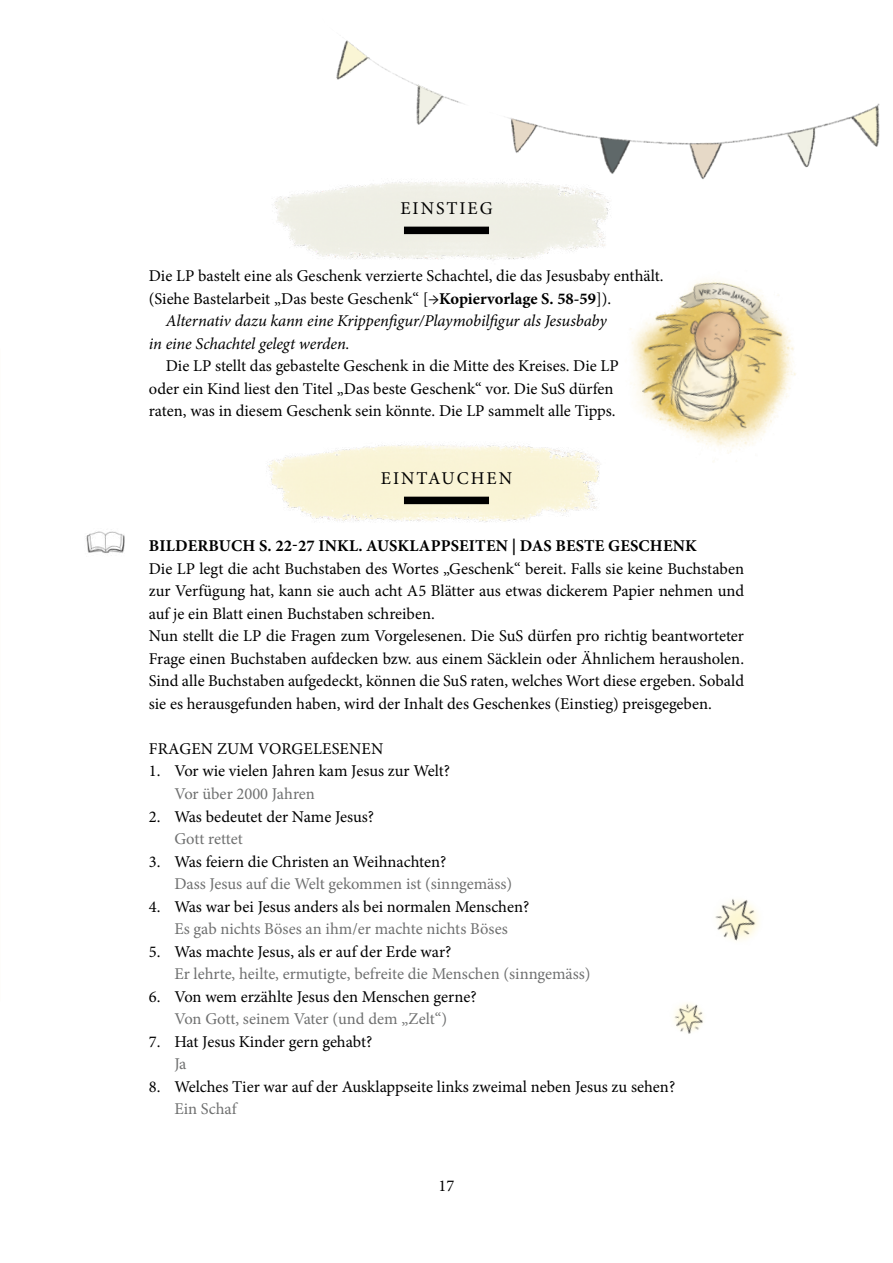
<style>
.page{position:relative;width:893px;height:1263px;background:#fff}
.page>*{position:absolute;margin:0;border:0;box-sizing:border-box;transform-origin:0 0}
.t1{font:18px "Minion Pro";letter-spacing:.11em;color:#000}
.t2{font:16.5px/22.5px "Minion Pro";color:#000}
.t3{font:16.5px "Minion Pro";color:#6f7070}
.t4{font:italic 16.5px "Minion Pro";letter-spacing:-.01em;color:#000}
.t5{font:700 16.5px "Minion Pro";letter-spacing:.01em;color:#000}
.s1{font-weight:700}
</style>
<div class="page">
<img style="left:275px;top:205px;width:334px;height:56px">
<img style="left:266px;top:444px;width:334px;height:78px">
<img style="left:274px;top:40px;width:606px;height:165px">
<img style="left:600px;top:242px;width:196px;height:220px">
<img style="left:715px;top:899px;width:44px;height:42px">
<img style="left:674px;top:1003px;width:29px;height:31px">
<img style="left:86px;top:531px;width:39px;height:22px">
<div style="left:404px;top:227px;width:85px;height:7px;background:#000"></div>
<div style="left:404px;top:497px;width:85px;height:7px;background:#000"></div>
<p class="t1" style="left:400px;top:196px;width:94px">EINSTIEG</p>
<p class="t2" style="left:149px;top:265px;width:516px">Die LP bastelt eine als Geschenk verzierte Schachtel, die das Jesusbaby enthält.</p>
<p class="t2" style="left:149px;top:287px;width:464px">(Siehe Bastelarbeit „Das beste Geschenk“ [<span class="s1">→Kopiervorlage S. 58-59</span>]).</p>
<p class="t4" style="left:166px;top:310px;width:442px">Alternativ dazu kann eine Krippenfigur/Playmobilfigur als Jesusbaby</p>
<p class="t4" style="left:149px;top:332px;width:203px">in eine Schachtel gelegt werden.</p>
<p class="t2" style="left:149px;top:355px;width:471px;text-indent:17px">Die LP stellt das gebastelte Geschenk in die Mitte des Kreises. Die LP oder ein Kind liest den Titel „Das beste Geschenk“ vor. Die SuS dürfen raten, was in diesem Geschenk sein könnte. Die LP sammelt alle Tipps.</p>
<p class="t1" style="left:381px;top:466px;width:133px">EINTAUCHEN</p>
<p class="t5" style="left:149px;top:534px;width:549px">BILDERBUCH S. 22-27 INKL. AUSKLAPPSEITEN | DAS BESTE GESCHENK</p>
<p class="t2" style="left:149px;top:557px;width:597px">Die LP legt die acht Buchstaben des Wortes „Geschenk“ bereit. Falls sie keine Buchstaben zur Verfügung hat, kann sie auch acht A5 Blätter aus etwas dickerem Papier nehmen und auf je ein Blatt einen Buchstaben schreiben.<br>Nun stellt die LP die Fragen zum Vorgelesenen. Die SuS dürfen pro richtig beantworteter Frage einen Buchstaben aufdecken bzw. aus einem Säcklein oder Ähnlichem herausholen.<br>Sind alle Buchstaben aufgedeckt, können die SuS raten, welches Wort diese ergeben. Sobald sie es herausgefunden haben, wird der Inhalt des Geschenkes (Einstieg) preisgegeben.</p>
<p class="t2" style="left:149px;top:737px;width:236px">FRAGEN ZUM VORGELESENEN</p>
<p class="t2" style="left:149px;top:760px;width:303px">1. Vor wie vielen Jahren kam Jesus zur Welt?</p>
<p class="t3" style="left:174px;top:783px;width:142px">Vor über 2000 Jahren</p>
<p class="t2" style="left:149px;top:805px;width:227px">2. Was bedeutet der Name Jesus?</p>
<p class="t3" style="left:174px;top:828px;width:70px">Gott rettet</p>
<p class="t2" style="left:149px;top:850px;width:299px">3. Was feiern die Christen an Weihnachten?</p>
<p class="t3" style="left:174px;top:873px;width:339px">Dass Jesus auf die Welt gekommen ist (sinngemäss)</p>
<p class="t2" style="left:149px;top:895px;width:382px">4. Was war bei Jesus anders als bei normalen Menschen?</p>
<p class="t3" style="left:174px;top:918px;width:335px">Es gab nichts Böses an ihm/er machte nichts Böses</p>
<p class="t2" style="left:149px;top:940px;width:304px">5. Was machte Jesus, als er auf der Erde war?</p>
<p class="t3" style="left:174px;top:963px;width:418px">Er lehrte, heilte, ermutigte, befreite die Menschen (sinngemäss)</p>
<p class="t2" style="left:149px;top:985px;width:329px">6. Von wem erzählte Jesus den Menschen gerne?</p>
<p class="t3" style="left:174px;top:1008px;width:274px">Von Gott, seinem Vater (und dem „Zelt“)</p>
<p class="t2" style="left:149px;top:1030px;width:225px">7. Hat Jesus Kinder gern gehabt?</p>
<p class="t3" style="left:174px;top:1053px;width:14px">Ja</p>
<p class="t2" style="left:149px;top:1075px;width:528px">8. Welches Tier war auf der Ausklappseite links zweimal neben Jesus zu sehen?</p>
<p class="t3" style="left:174px;top:1098px;width:64px">Ein Schaf</p>
<p class="t2" style="left:438px;top:1174px;width:18px">17</p>
</div>
